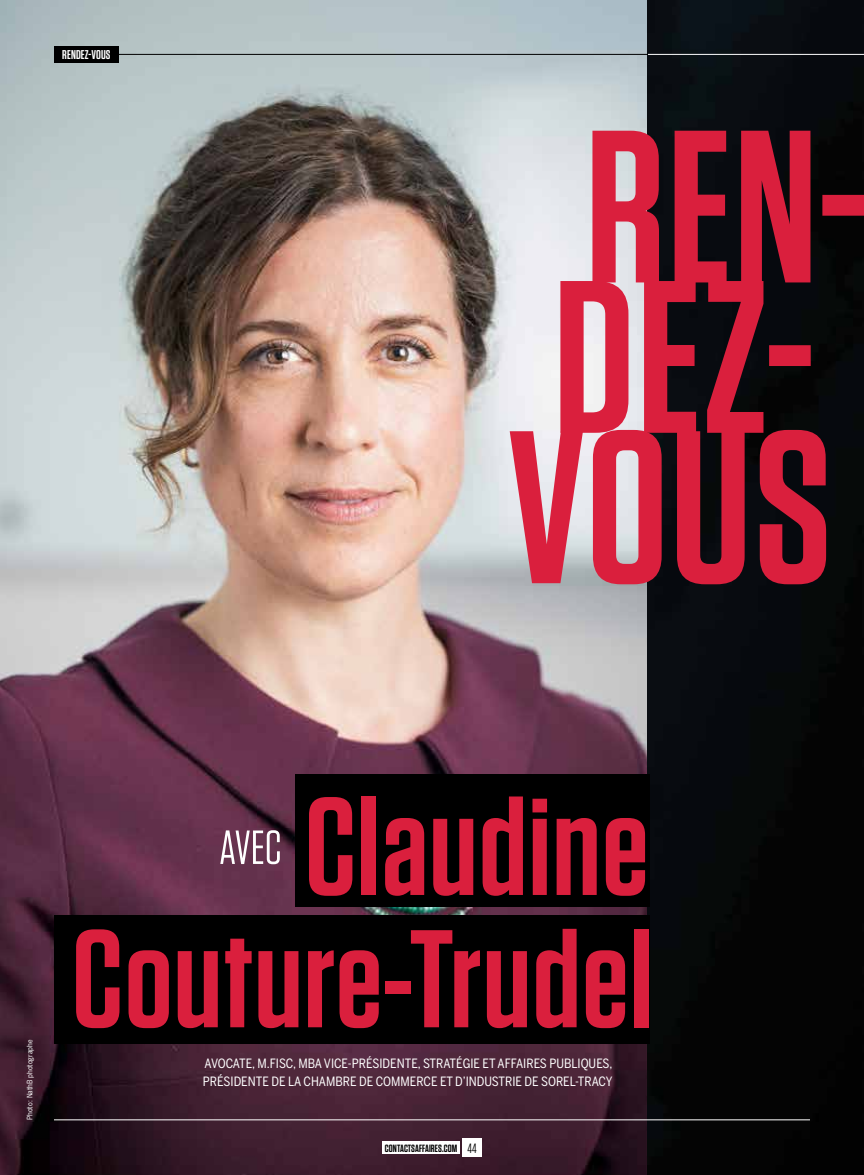
<style>
.page{position:relative;width:864px;height:1175px;background:#fff}
.page>*{position:absolute;margin:0;border:0;box-sizing:border-box;transform-origin:0 0}
.t1{font:600 138.6px/132.3px "Tungsten";letter-spacing:.01em;color:#da1f3d;text-align:right}
.t2{font:12.75px/18px "Benton Sans Cond";color:#fff}
.t3{font:600 12.75px "Tungsten";letter-spacing:.01em;color:#fff}
.t4{font:600 10.5px "Tungsten";letter-spacing:.01em;color:#000}
.t5{font:7.5px "Benton Sans Cond";color:#fff}
.s1{font-weight:400;font-size:13.5px}
</style>
<div class="page">
<img style="left:0;top:0;width:864px;height:1174px">
<div style="left:382px;top:1141px;width:78px;height:13px;background:#fff"></div>
<div style="left:463px;top:1138px;width:19px;height:19px;background:#fff"></div>
<hr style="left:54px;top:1119px;width:756px;height:1px;background:#fff">
<hr style="left:648px;top:54px;width:216px;height:1px;background:#fff">
<hr style="left:119px;top:54px;width:529px;height:1px;background:#000">
<div style="left:54px;top:46px;width:65px;height:16px;background:#000"></div>
<svg style="left:560px;top:281px;width:251px;height:149px;background:#8c3242"></svg>
<svg style="left:510px;top:430px;width:316px;height:154px;background:#aa3f52"></svg>
<svg style="left:592px;top:131px;width:272px;height:151px;background:#832032"></svg>
<svg style="left:220px;top:830px;width:60px;height:34px"></svg>
<div style="left:295px;top:774px;width:355px;height:133px;background:#000"></div>
<div style="left:54px;top:914px;width:596px;height:129px;background:#000"></div>
<p class="t3" style="left:62px;top:48px;width:50px">RENDEZ-VOUS</p>
<p class="t5" style="left:25px;top:1120px;width:82px;rotate:-90deg">Photo : NathB photographe</p>
<h1 class="t1" style="left:72px;top:783px;width:582px">Claudine<br>Couture-Trudel</h1>
<p class="t2" style="left:203px;top:1054px;width:411px">AVOCATE, M.FISC, MBA VICE-PRÉSIDENTE, STRATÉGIE ET AFFAIRES PUBLIQUES,<br>PRÉSIDENTE DE LA CHAMBRE DE COMMERCE ET D’INDUSTRIE DE SOREL-TRACY</p>
<p class="t4" style="left:385px;top:1142px;width:93px">CONTACTSAFFAIRES.COM <span class="s1">44</span></p>
</div>
